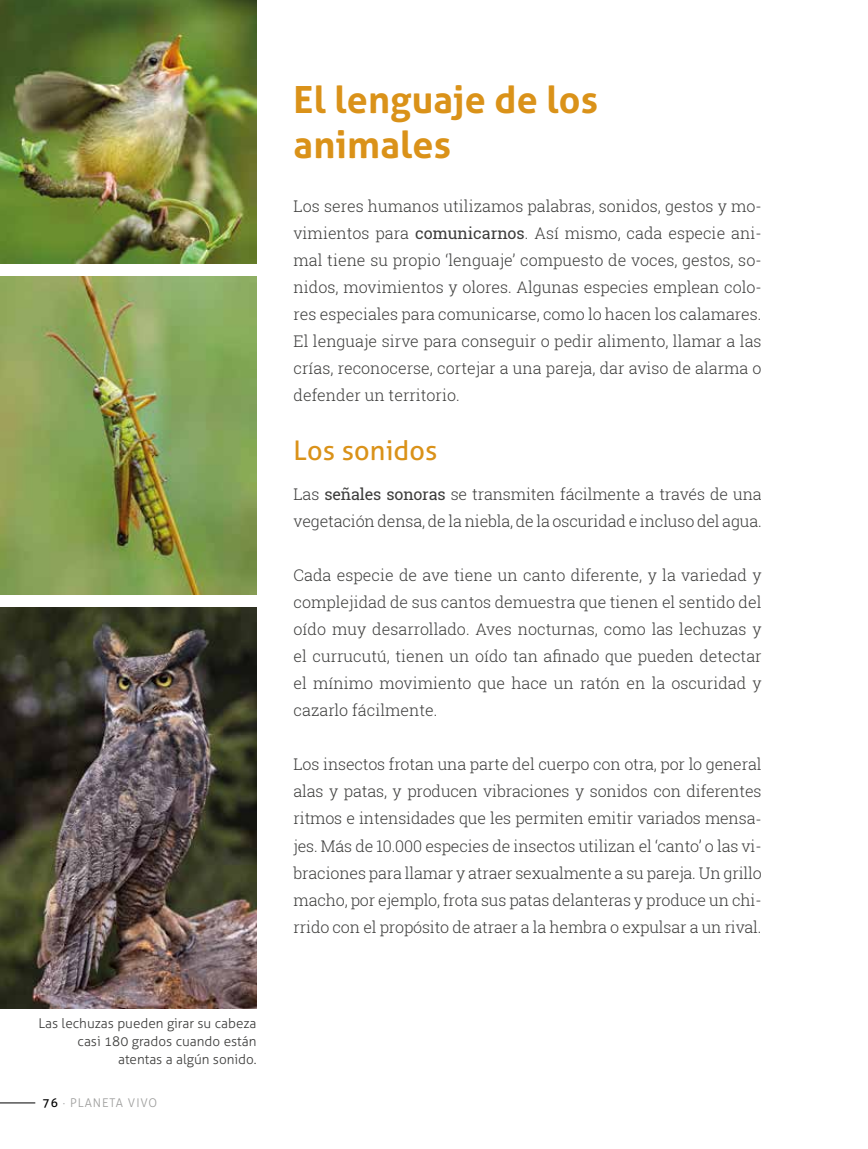
<style>
.page{position:relative;width:868px;height:1149px;background:#fff}
.page>*{position:absolute;margin:0;border:0;box-sizing:border-box;transform-origin:0 0}
.t1{font:700 37.5px/45px "Aller";letter-spacing:.005em;color:#da9219}
.t2{font:27px "Aller";letter-spacing:.005em;color:#da9219}
.t3{font:300 16.05px/27px "Roboto Slab";letter-spacing:-.01em;color:#3c3c3b;text-align:justify}
.t4{font:300 13.5px/18px "Aller";color:#3c3c3b;text-align:right}
.t5{font:300 12px "Aller";letter-spacing:.08em;color:#9d9d9c}
.s1{font-weight:400;color:#000}
.s2{font-weight:400}
</style>
<div class="page">
<hr style="left:0;top:1102px;width:35px;height:1px;background:#000">
<img style="left:0;top:276px;width:256px;height:318px">
<img style="left:0;top:0;width:256px;height:263px">
<img style="left:0;top:607px;width:256px;height:401px">
<p class="t4" style="left:38px;top:1013px;width:219px">Las lechuzas pueden girar su cabeza casi 180 grados cuando están atentas a algún sonido.</p>
<p class="t5" style="left:43px;top:1095px;width:116px"><span class="s1">76</span> · PLANETA VIVO</p>
<h1 class="t1" style="left:293px;top:77px;width:306px">El lenguaje de los animales</h1>
<p class="t3" style="left:293px;top:192px;width:469px">Los seres humanos utilizamos palabras, sonidos, gestos y mo&shy;vimientos para <span class="s2">comunicarnos</span>. Así mismo, cada especie ani&shy;mal tiene su propio ‘lenguaje’ compuesto de voces, gestos, so&shy;nidos, movimientos y olores. Algunas especies emplean colo&shy;res especiales para comunicarse, como lo hacen los calamares.<br>El lenguaje sirve para conseguir o pedir alimento, llamar a las crías, reconocerse, cortejar a una pareja, dar aviso de alarma o defender un territorio.</p>
<h2 class="t2" style="left:293px;top:434px;width:145px">Los sonidos</h2>
<p class="t3" style="left:293px;top:480px;width:469px">Las <span class="s2">señales sonoras</span> se transmiten fácilmente a través de una vegetación densa, de la niebla, de la oscuridad e incluso del agua.</p>
<p class="t3" style="left:293px;top:561px;width:469px">Cada especie de ave tiene un canto diferente, y la variedad y complejidad de sus cantos demuestra que tienen el sentido del oído muy desarrollado. Aves nocturnas, como las lechuzas y el currucutú, tienen un oído tan afinado que pueden detectar el mínimo movimiento que hace un ratón en la oscuridad y cazarlo fácilmente.</p>
<p class="t3" style="left:293px;top:750px;width:469px">Los insectos frotan una parte del cuerpo con otra, por lo general alas y patas, y producen vibraciones y sonidos con diferentes ritmos e intensidades que les permiten emitir variados mensa&shy;jes. Más de 10.000 especies de insectos utilizan el ‘canto’ o las vi&shy;braciones para llamar y atraer sexualmente a su pareja. Un grillo macho, por ejemplo, frota sus patas delanteras y produce un chi&shy;rrido con el propósito de atraer a la hembra o expulsar a un rival.</p>
</div>
